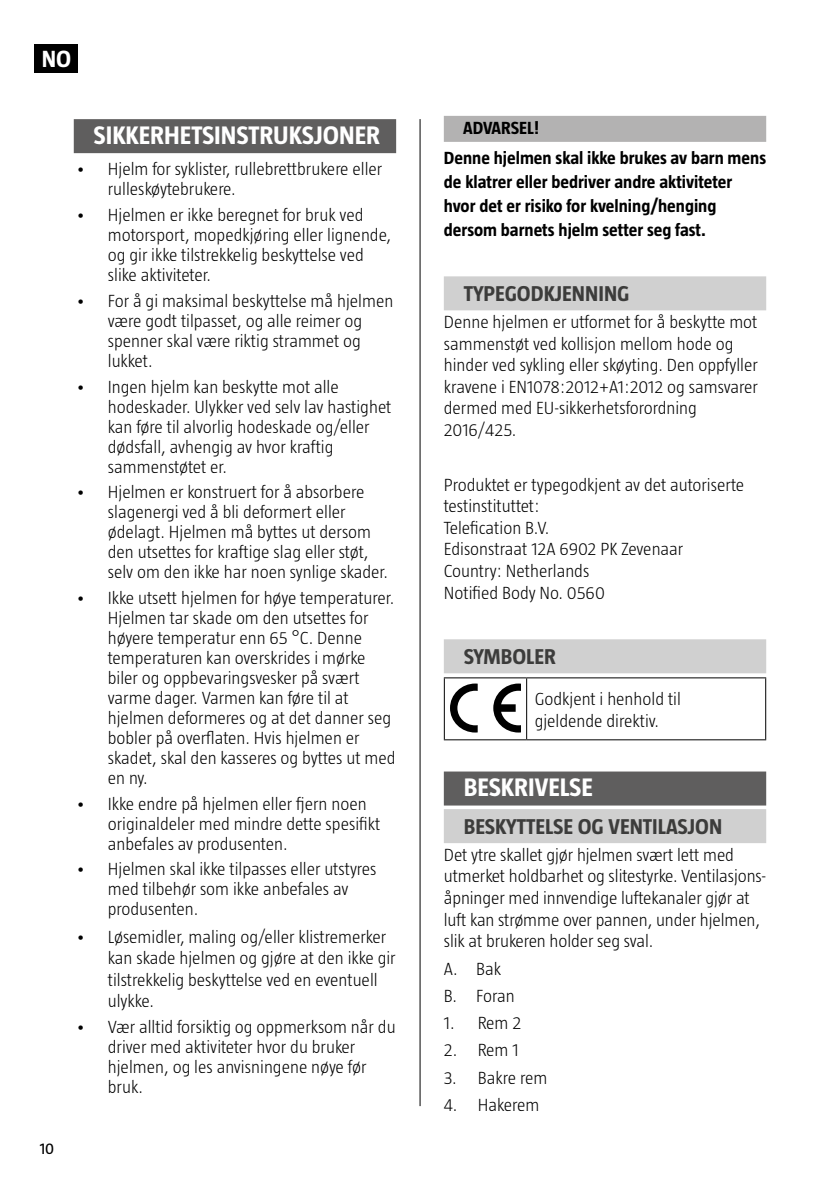
<style>
.page{position:relative;width:840px;height:1191px;background:#fff}
.page>*{position:absolute;margin:0;border:0;box-sizing:border-box;transform-origin:0 0}
.t1{font:700 26px "Taz";color:#fff}
.t2{font:700 24px "Taz";color:#fff}
.t3{font:700 22px "Taz";color:#3c3c3b}
.t4{font:300 18px/20px "Taz";color:#000}
.t5{font:700 18px/24px "Taz";color:#000}
.t6{font:16px "Taz";color:#000}
</style>
<div class="page">
<div style="left:35px;top:44px;width:43px;height:29px;background:#000"></div>
<hr style="left:419px;top:119px;width:1px;height:987px;background:#000">
<div style="left:443px;top:116px;width:322px;height:26px;background:#b3b2b2"></div>
<div style="left:443px;top:276px;width:322px;height:34px;background:#d0d0d0"></div>
<div style="left:443px;top:639px;width:322px;height:34px;background:#d0d0d0"></div>
<div style="left:443px;top:771px;width:322px;height:34px;background:#5f5e5e"></div>
<div style="left:443px;top:809px;width:322px;height:34px;background:#d0d0d0"></div>
<hr style="left:443px;top:677px;width:83px;height:1px;background:#000">
<hr style="left:443px;top:678px;width:1px;height:61px;background:#000">
<hr style="left:526px;top:677px;width:239px;height:1px;background:#000">
<hr style="left:526px;top:678px;width:1px;height:61px;background:#000">
<hr style="left:764px;top:678px;width:1px;height:61px;background:#000">
<hr style="left:443px;top:739px;width:83px;height:1px;background:#000">
<hr style="left:526px;top:739px;width:239px;height:1px;background:#000">
<svg style="left:450px;top:683px;width:27px;height:49px"></svg>
<svg style="left:493px;top:683px;width:27px;height:49px"></svg>
<div style="left:74px;top:119px;width:322px;height:34px;background:#5f5e5e"></div>
<h2 class="t2" style="left:42px;top:45px;width:31px">NO</h2>
<p class="t6" style="left:40px;top:1139px;width:16px">10</p>
<h1 class="t1" style="left:94px;top:121px;width:288px">SIKKERHETSINSTRUKSJONER</h1>
<p class="t4" style="left:108px;top:159px;width:276px;text-indent:-32px">• Hjelm for syklister, rullebrettbrukere eller rulleskøytebrukere.</p>
<p class="t4" style="left:108px;top:205px;width:285px;text-indent:-32px">• Hjelmen er ikke beregnet for bruk ved motorsport, mopedkjøring eller lignende, og gir ikke tilstrekkelig beskyttelse ved slike aktiviteter.</p>
<p class="t4" style="left:108px;top:290px;width:287px;text-indent:-32px">• For å gi maksimal beskyttelse må hjelmen være godt tilpasset, og alle reimer og spenner skal være riktig strammet og lukket.</p>
<p class="t4" style="left:108px;top:376px;width:285px;text-indent:-32px">• Ingen hjelm kan beskytte mot alle hodeskader. Ulykker ved selv lav hastighet kan føre til alvorlig hodeskade og/eller dødsfall, avhengig av hvor kraftig sammenstøtet er.</p>
<p class="t4" style="left:108px;top:482px;width:281px;text-indent:-32px">• Hjelmen er konstruert for å absorbere slagenergi ved å bli deformert eller ødelagt. Hjelmen må byttes ut dersom den utsettes for kraftige slag eller støt, selv om den ikke har noen synlige skader.</p>
<p class="t4" style="left:108px;top:587px;width:289px;text-indent:-32px">• Ikke utsett hjelmen for høye temperaturer.<br>Hjelmen tar skade om den utsettes for høyere temperatur enn 65 °C. Denne temperaturen kan overskrides i mørke biler og oppbevaringsvesker på svært varme dager. Varmen kan føre til at hjelmen deformeres og at det danner seg bobler på overflaten. Hvis hjelmen er skadet, skal den kasseres og byttes ut med en ny.</p>
<p class="t4" style="left:108px;top:793px;width:274px;text-indent:-32px">• Ikke endre på hjelmen eller fjern noen originaldeler med mindre dette spesifikt anbefales av produsenten.</p>
<p class="t4" style="left:108px;top:859px;width:270px;text-indent:-32px">• Hjelmen skal ikke tilpasses eller utstyres med tilbehør som ikke anbefales av produsenten.</p>
<p class="t4" style="left:108px;top:925px;width:289px;line-height:21.6px;text-indent:-32px">• Løsemidler, maling og/eller klistremerker kan skade hjelmen og gjøre at den ikke gir tilstrekkelig beskyttelse ved en eventuell ulykke.</p>
<p class="t4" style="left:108px;top:1016px;width:289px;text-indent:-32px">• Vær alltid forsiktig og oppmerksom når du driver med aktiviteter hvor du bruker hjelmen, og les anvisningene nøye før bruk.</p>
<p class="t5" style="left:443px;top:113px;width:323px;line-height:29.6px;text-indent:19px">ADVARSEL!<br>Denne hjelmen skal ikke brukes av barn mens</p>
<p class="t5" style="left:443px;top:169px;width:290px">de klatrer eller bedriver andre aktiviteter hvor det er risiko for kvelning/henging dersom barnets hjelm setter seg fast.</p>
<p class="t3" style="left:463px;top:281px;width:167px">TYPEGODKJENNING</p>
<p class="t4" style="left:443px;top:311px;width:315px;line-height:21.6px">Denne hjelmen er utformet for å beskytte mot sammenstøt ved kollisjon mellom hode og hinder ved sykling eller skøyting. Den oppfyller kravene i EN1078:2012+A1:2012 og samsvarer dermed med EU-sikkerhetsforordning 2016/425.</p>
<p class="t4" style="left:443px;top:473px;width:302px;line-height:21.6px">Produktet er typegodkjent av det autoriserte testinstituttet:<br>Telefication B.V.<br>Edisonstraat 12A 6902 PK Zevenaar<br>Country: Netherlands<br>Notified Body No. 0560</p>
<p class="t3" style="left:463px;top:644px;width:94px">SYMBOLER</p>
<p class="t4" style="left:534px;top:688px;width:148px;line-height:21.6px">Godkjent i henhold til gjeldende direktiv.</p>
<h1 class="t1" style="left:463px;top:773px;width:130px">BESKRIVELSE</h1>
<p class="t3" style="left:463px;top:813px;width:260px">BESKYTTELSE OG VENTILASJON</p>
<p class="t4" style="left:443px;top:843px;width:322px;line-height:21.6px">Det ytre skallet gjør hjelmen svært lett med utmerket holdbarhet og slitestyrke. Ventilasjons&shy;åpninger med innvendige luftekanaler gjør at luft kan strømme over pannen, under hjelmen, slik at brukeren holder seg sval.</p>
<p class="t4" style="left:443px;top:954px;width:72px;line-height:27.2px">A. Bak<br>B. Foran</p>
<p class="t4" style="left:443px;top:1012px;width:79px">1. Rem 2</p>
<p class="t4" style="left:443px;top:1040px;width:76px">2. Rem 1</p>
<p class="t4" style="left:443px;top:1067px;width:105px">3. Bakre rem</p>
<p class="t4" style="left:443px;top:1094px;width:97px">4. Hakerem</p>
</div>
